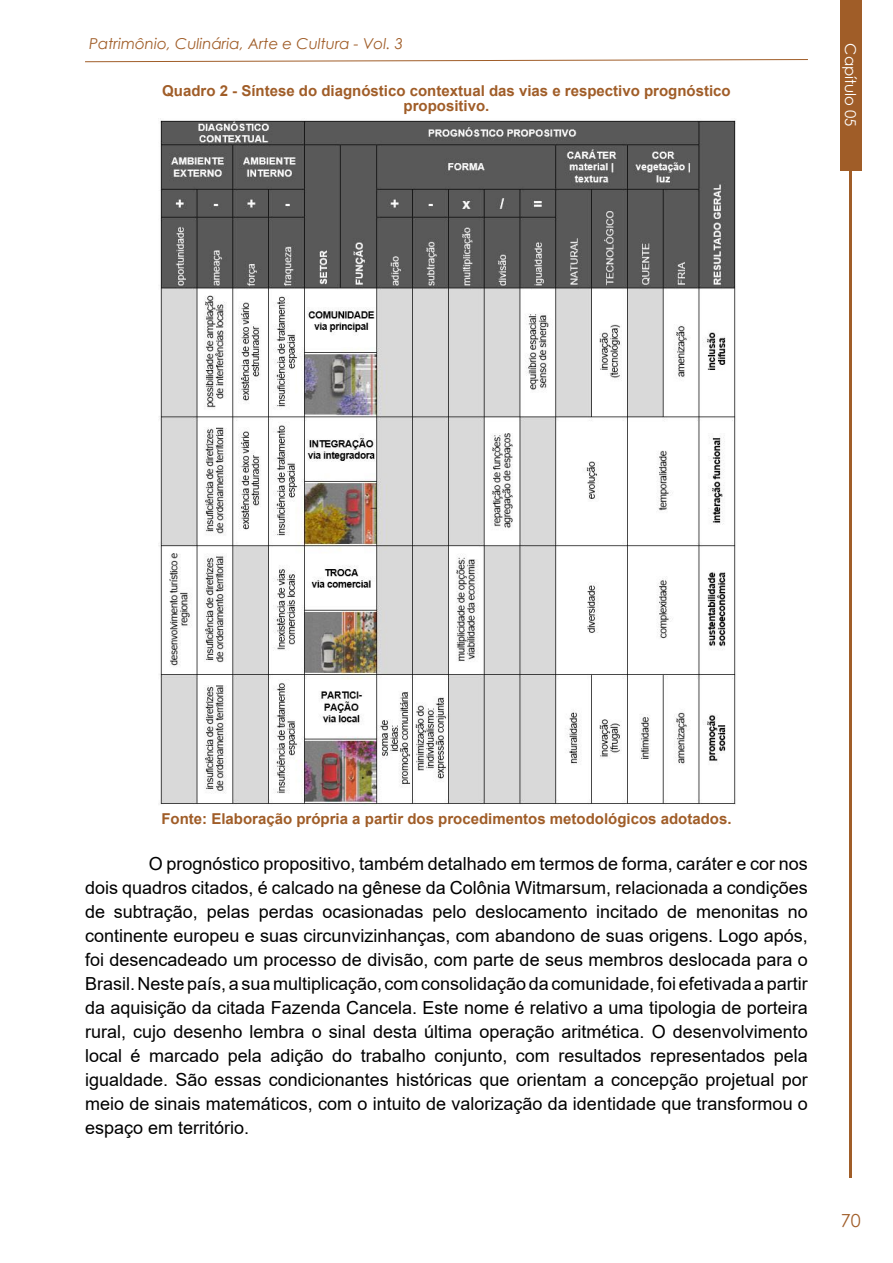
<style>
.page{position:relative;width:893px;height:1263px;background:#fff}
.page>*{position:absolute;margin:0;border:0;box-sizing:border-box;transform-origin:0 0}
.t1{font:18px/24px "Arial";color:#000;text-align:justify}
.t2{font:18px "Century Gothic";color:#a05d28}
.t3{font:700 15px/15px "Arial";color:#a05d28;text-align:center}
.t4{font:italic 15px "Century Gothic";color:#a05d28}
.t5{font:15px "Century Gothic";color:#fff}
</style>
<div class="page">
<svg style="left:85px;top:59px;width:723px;height:3px"></svg>
<hr style="left:850px;top:170px;width:2px;height:1008px;background:#a05d28">
<div style="left:840px;top:0;width:21px;height:170px;background:#a05d28"></div>
<img style="left:158px;top:120px;width:578px;height:686px">
<p class="t4" style="left:89px;top:33px;width:315px">Patrimônio, Culinária, Arte e Cultura - Vol. 3</p>
<p class="t3" style="left:162px;top:83px;width:570px">Quadro 2 - Síntese do diagnóstico contextual das vias e respectivo prognóstico propositivo.</p>
<p class="t5" style="left:861px;top:43px;width:85px;rotate:90deg">Capítulo 05</p>
<p class="t3" style="left:161px;top:812px;width:572px">Fonte: Elaboração própria a partir dos procedimentos metodológicos adotados.</p>
<p class="t1" style="left:85px;top:851px;width:724px;text-indent:64px">O prognóstico propositivo, também detalhado em termos de forma, caráter e cor nos dois quadros citados, é calcado na gênese da Colônia Witmarsum, relacionada a condições de subtração, pelas perdas ocasionadas pelo deslocamento incitado de menonitas no continente europeu e suas circunvizinhanças, com abandono de suas origens. Logo após, foi desencadeado um processo de divisão, com parte de seus membros deslocada para o Brasil. Neste país, a sua multiplicação, com consolidação da comunidade, foi efetivada a partir da aquisição da citada Fazenda Cancela. Este nome é relativo a uma tipologia de porteira rural, cujo desenho lembra o sinal desta última operação aritmética. O desenvolvimento local é marcado pela adição do trabalho conjunto, com resultados representados pela igualdade. São essas condicionantes históricas que orientam a concepção projetual por meio de sinais matemáticos, com o intuito de valorização da identidade que transformou o espaço em território.</p>
<p class="t2" style="left:841px;top:1208px;width:21px">70</p>
</div>
